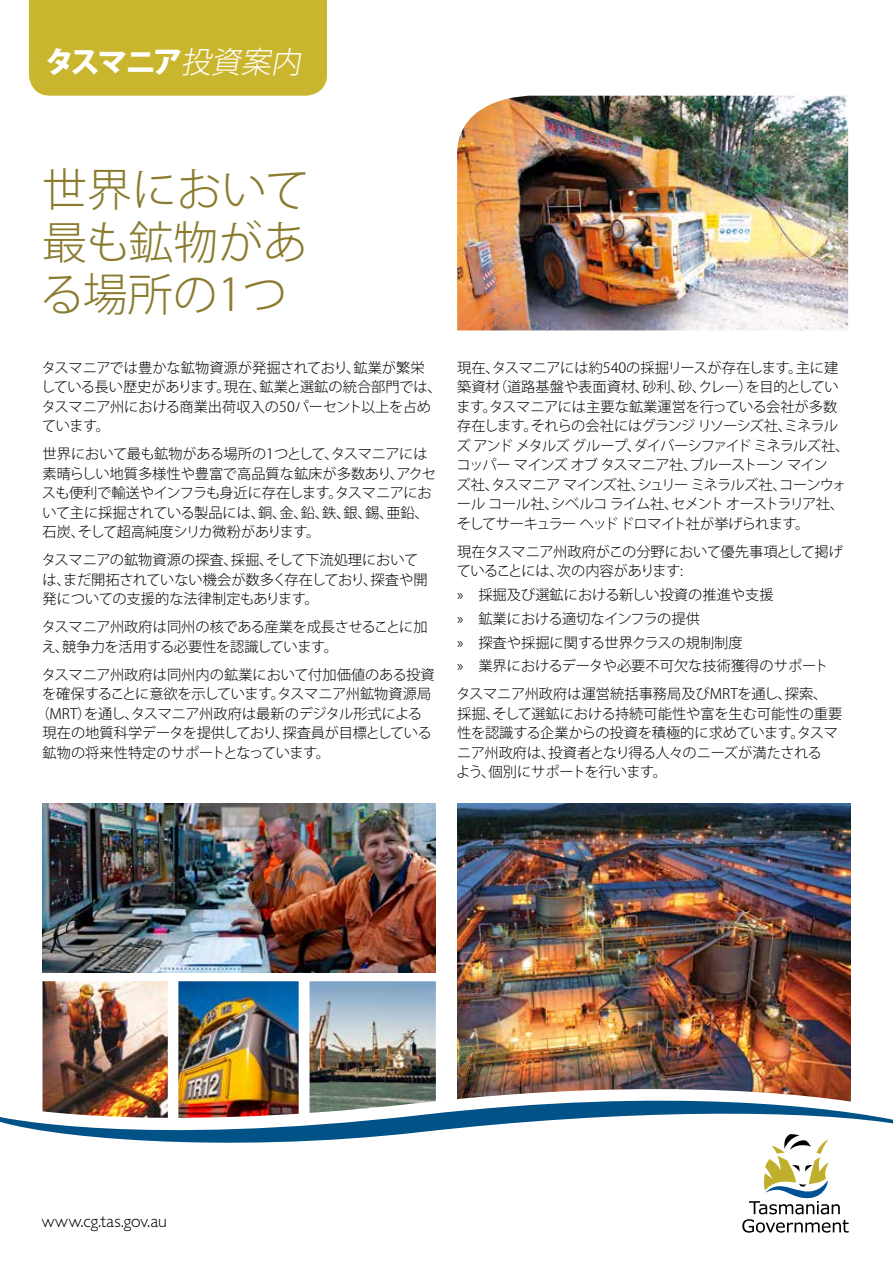
<style>
.page{position:relative;width:893px;height:1263px;background:#fff}
.page>*{position:absolute;margin:0;border:0;box-sizing:border-box;transform-origin:0 0}
.t1{font:300 45px/52.5px "Koz Go Pro";color:#8b7b2f;text-align:justify}
.t2{font:800 30px "Koz Go Pro";letter-spacing:-.09em;color:#fff}
.t3{font:300 18px "Gill Sans MT Std";letter-spacing:.005em;color:#000}
.t4{font:300 14.25px/19.5px "Koz Go Pro";color:#000}
.t5{font:300 14.25px/19.5px "Koz Go Pro";letter-spacing:-.02em;color:#000}
.t6{font:300 14.25px/19.5px "Koz Go Pro";letter-spacing:-.04em;color:#000}
.s1{font-weight:300;font-style:italic}
</style>
<div class="page">
<img style="left:178px;top:981px;width:121px;height:94px">
<img style="left:457px;top:804px;width:393px;height:271px">
<img style="left:309px;top:981px;width:127px;height:94px">
<img style="left:43px;top:981px;width:125px;height:94px">
<img style="left:457px;top:96px;width:391px;height:234px">
<div style="left:29px;top:0;width:298px;height:96px;background:#c9b62e"></div>
<img style="left:42px;top:1075px;width:809px;height:12px">
<img style="left:0;top:1087px;width:893px;height:56px">
<svg style="left:742px;top:1134px;width:107px;height:99px"></svg>
<img style="left:43px;top:804px;width:393px;height:169px">
<h2 class="t2" style="left:45px;top:42px;width:264px">タスマニア<span class="s1">投資案内</span></h2>
<h1 class="t1" style="left:40px;top:164px;width:272px">世界において最も鉱物がある場所の1つ</h1>
<p class="t4" style="left:41px;top:358px;width:402px">タスマニアでは豊かな鉱物資源が発掘されており、鉱業が繁栄<br>している長い歴史があります。現在、鉱業と選鉱の統合部門では、タスマニア州における商業出荷収入の50パーセント以上を占めています。</p>
<p class="t5" style="left:42px;top:444px;width:396px">世界において最も鉱物がある場所の1つとして、タスマニアには素晴らしい地質多様性や豊富で高品質な鉱床が多数あり、アクセスも便利で輸送やインフラも身近に存在します。タスマニアにおいて主に採掘されている製品には、銅、金、鉛、鉄、銀、錫、亜鉛、石炭、そして超高純度シリカ微粉があります。</p>
<p class="t4" style="left:42px;top:550px;width:387px">タスマニアの鉱物資源の探査、採掘、そして下流処理においては、まだ開拓されていない機会が数多く存在しており、探査や開発についての支援的な法律制定もあります。</p>
<p class="t5" style="left:42px;top:617px;width:387px">タスマニア州政府は同州の核である産業を成長させることに加え、競争力を活用する必要性を認識しています。</p>
<p class="t4" style="left:42px;top:665px;width:394px">タスマニア州政府は同州内の鉱業において付加価値のある投資</p>
<p class="t5" style="left:42px;top:684px;width:391px">を確保することに意欲を示しています。タスマニア州鉱物資源局</p>
<p class="t5" style="left:36px;top:704px;width:388px">（MRT）を通し、タスマニア州政府は最新のデジタル形式による</p>
<p class="t5" style="left:43px;top:723px;width:391px">現在の地質科学データを提供しており、探査員が目標としている</p>
<p class="t4" style="left:43px;top:743px;width:289px">鉱物の将来性特定のサポートとなっています。</p>
<p class="t6" style="left:457px;top:358px;width:394px">現在、タスマニアには約540の採掘リースが存在します。主に建築資材（道路基盤や表面資材、砂利、砂、クレー）を目的としています。タスマニアには主要な鉱業運営を行っている会社が多数存在します。それらの会社にはグランジ リソーシズ社、ミネラルズ アンド メタルズ グループ、ダイバーシファイド ミネラルズ社、コッパー マインズ オブ タスマニア社、ブルーストーン マイン<br>ズ社、タスマニア マインズ社、シュリー ミネラルズ社、コーンウォール コール社、シベルコ ライム社、セメント オーストラリア社、そしてサーキュラー ヘッド ドロマイト社が挙げられます。</p>
<p class="t5" style="left:457px;top:542px;width:388px">現在タスマニア州政府がこの分野において優先事項として掲げていることには、次の内容があります:</p>
<p class="t4" style="left:457px;top:583px;width:373px;line-height:23.7px">» 採掘及び選鉱における新しい投資の推進や支援<br>» 鉱業における適切なインフラの提供<br>» 探査や採掘に関する世界クラスの規制制度<br>» 業界におけるデータや必要不可欠な技術獲得のサポート</p>
<p class="t4" style="left:456px;top:684px;width:388px">タスマニア州政府は運営統括事務局及びMRTを通し、探索、採掘、そして選鉱における持続可能性や富を生む可能性の重要性を認識する企業からの投資を積極的に求めています。タスマニア州政府は、投資者となり得る人々のニーズが満たされる<br>よう、個別にサポートを行います。</p>
<p class="t3" style="left:42px;top:1210px;width:127px">www.cg.tas.gov.au</p>
</div>
